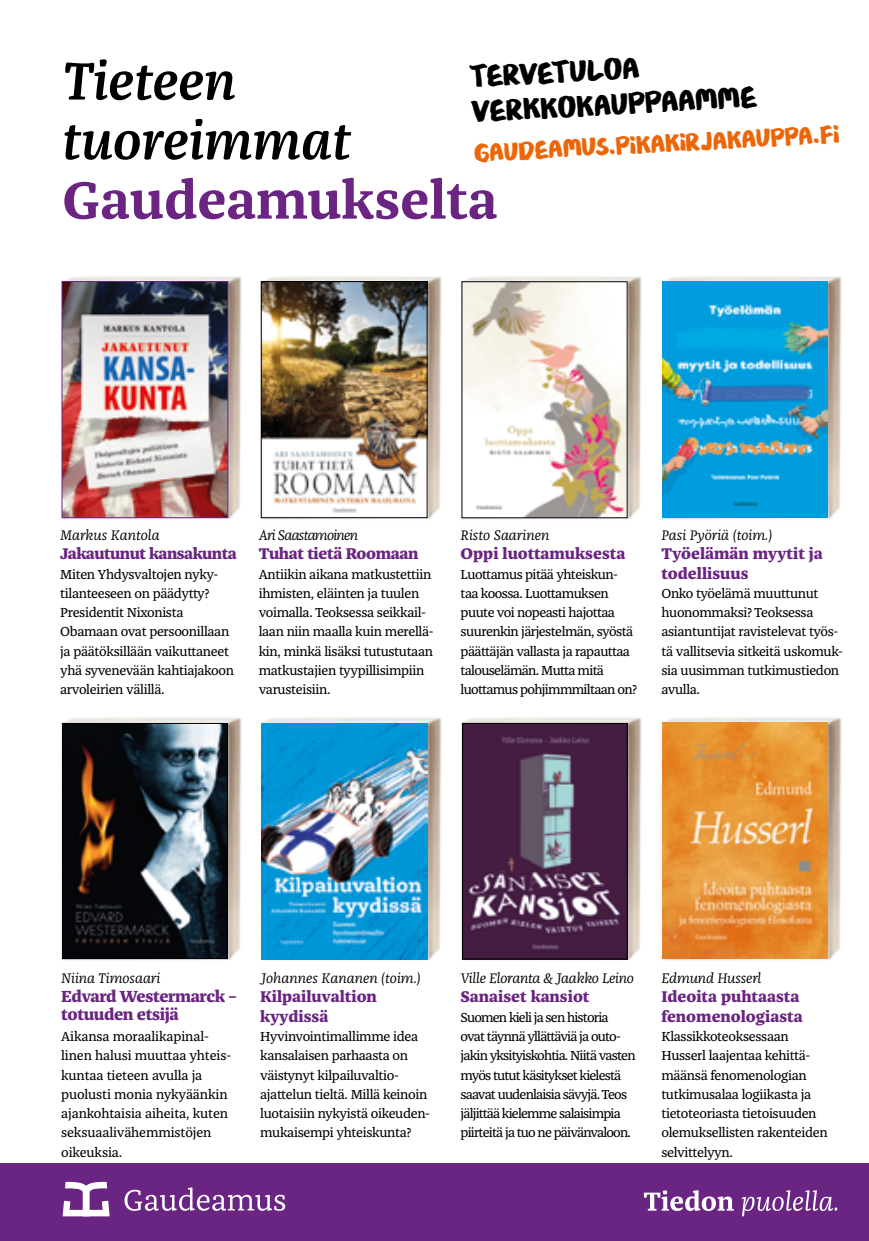
<style>
.page{position:relative;width:869px;height:1241px;background:#fff}
.page>*{position:absolute;margin:0;border:0;box-sizing:border-box;transform-origin:0 0}
.t1{font:italic 600 54.25px/59.5px "Franziska Pro";color:#000}
.t2{font:700 54.25px "Franziska Pro";color:#6a2481}
.t3{font:33.25px/35px "Meltow Marker";color:#000}
.t4{font:28px "Meltow Marker";color:#ec6608}
.t5{font:800 16.62px/18.4px "Franziska Pro";letter-spacing:-.025em;color:#6a2481}
.t6{font:800 16.1px/19.2px "Franziska Pro";color:#6a2481}
.t7{font:800 16.1px "Franziska Pro";letter-spacing:-.03em;color:#6a2481}
.t8{font:800 16.1px "Franziska Pro";letter-spacing:-.02em;color:#6a2481}
.t9{font:italic 14.35px "Franziska Pro";letter-spacing:-.01em;color:#000}
.t10{font:italic 14.35px "Franziska Pro";letter-spacing:-.05em;color:#000}
.t11{font:13.47px/19.2px "Franziska Pro";letter-spacing:-.025em;color:#000}
.t12{font:13.47px/19.2px "Franziska Pro";letter-spacing:-.06em;color:#000}
</style>
<div class="page">
<div style="left:0;top:1163px;width:868px;height:77px;background:#6a2481"></div>
<svg style="left:643px;top:1190px;width:193px;height:26px"></svg>
<svg style="left:124px;top:1187px;width:161px;height:23px"></svg>
<svg style="left:63px;top:1181px;width:47px;height:35px"></svg>
<img style="left:662px;top:717px;width:180px;height:244px">
<img style="left:662px;top:722px;width:165px;height:236px">
<img style="left:261px;top:717px;width:181px;height:244px">
<img style="left:262px;top:723px;width:165px;height:236px">
<img style="left:61px;top:717px;width:181px;height:244px">
<img style="left:64px;top:725px;width:161px;height:231px">
<div style="left:62px;top:723px;width:165px;height:235px;border:1px solid #000"></div>
<img style="left:461px;top:717px;width:181px;height:244px">
<img style="left:464px;top:725px;width:161px;height:232px">
<div style="left:462px;top:723px;width:165px;height:236px;border:1px solid #000"></div>
<img style="left:662px;top:276px;width:180px;height:244px">
<img style="left:662px;top:281px;width:165px;height:236px">
<img style="left:260px;top:276px;width:182px;height:244px">
<img style="left:263px;top:283px;width:162px;height:233px">
<div style="left:261px;top:281px;width:166px;height:237px;border:1px solid #000"></div>
<img style="left:61px;top:276px;width:181px;height:244px">
<img style="left:64px;top:283px;width:162px;height:233px">
<div style="left:62px;top:281px;width:166px;height:237px;border:1px solid #6a2481"></div>
<img style="left:461px;top:276px;width:181px;height:244px">
<img style="left:463px;top:283px;width:162px;height:233px">
<div style="left:461px;top:281px;width:166px;height:237px;border:1px solid #000"></div>
<h2 class="t3" style="left:469px;top:59px;width:286px;rotate:-3deg">Tervetuloa verkkokauppaamme</h2>
<h3 class="t4" style="left:473px;top:135px;width:367px;rotate:-3deg">gaudeamus.pikakirjakauppa.fi</h3>
<h1 class="t1" style="left:62px;top:51px;width:290px">Tieteen tuoreimmat</h1>
<h1 class="t2" style="left:62px;top:166px;width:436px">Gaudeamukselta</h1>
<p class="t9" style="left:60px;top:526px;width:101px">Markus Kantola</p>
<p class="t7" style="left:60px;top:543px;width:178px">Jakautunut kansakunta</p>
<p class="t11" style="left:60px;top:564px;width:175px">Miten Yhdysvaltojen nyky&shy;tilanteeseen on päädytty?<br>Presidentit Nixonista<br>Obamaan ovat persoonillaan ja päätöksillään vaikuttaneet yhä syvenevään kahtiajakoon arvoleirien välillä.</p>
<p class="t10" style="left:258px;top:526px;width:101px">Ari Saastamoinen</p>
<p class="t8" style="left:258px;top:543px;width:161px">Tuhat tietä Roomaan</p>
<p class="t11" style="left:258px;top:564px;width:176px">Antiikin aikana matkustettiin ihmisten, eläinten ja tuulen voimalla. Teoksessa seikkail&shy;laan niin maalla kuin merellä&shy;kin, minkä lisäksi tutustutaan matkustajien tyypillisimpiin varusteisiin.</p>
<p class="t9" style="left:460px;top:526px;width:90px">Risto Saarinen</p>
<p class="t6" style="left:460px;top:544px;width:166px">Oppi luottamuksesta</p>
<p class="t11" style="left:460px;top:564px;width:178px">Luottamus pitää yhteiskun&shy;taa koossa. Luottamuksen puute voi nopeasti hajottaa suurenkin järjestelmän, syöstä päättäjän vallasta ja rapauttaa talouselämän. Mutta mitä luottamus pohjimmmiltaan on?</p>
<p class="t9" style="left:661px;top:526px;width:112px">Pasi Pyöriä (toim.)</p>
<p class="t6" style="left:661px;top:544px;width:163px">Työelämän myytit ja todellisuus</p>
<p class="t11" style="left:661px;top:583px;width:183px">Onko työelämä muuttunut huonommaksi? Teoksessa asiantuntijat ravistelevat työs&shy;tä vallitsevia sitkeitä uskomuk&shy;sia uusimman tutkimustiedon avulla.</p>
<p class="t9" style="left:61px;top:969px;width:101px">Niina Timosaari</p>
<p class="t5" style="left:61px;top:986px;width:177px">Edvard Westermarck – totuuden etsijä</p>
<p class="t11" style="left:61px;top:1026px;width:171px">Aikansa moraalikapinal&shy;linen halusi muuttaa yhteis&shy;kuntaa tieteen avulla ja puolusti monia nykyäänkin ajankohtaisia aiheita, kuten seksuaalivähemmistöjen oikeuksia.</p>
<p class="t9" style="left:260px;top:969px;width:162px">Johannes Kananen (toim.)</p>
<p class="t6" style="left:260px;top:987px;width:118px">Kilpailuvaltion kyydissä</p>
<p class="t11" style="left:260px;top:1026px;width:171px">Hyvinvointimallimme idea kansalaisen parhaasta on väistynyt kilpailuvaltio&shy;ajattelun tieltä. Millä keinoin luotaisiin nykyistä oikeuden&shy;mukaisempi yhteiskunta?</p>
<p class="t9" style="left:460px;top:969px;width:175px">Ville Eloranta &amp; Jaakko Leino</p>
<p class="t6" style="left:460px;top:987px;width:130px">Sanaiset kansiot</p>
<p class="t12" style="left:460px;top:1007px;width:176px">Suomen kieli ja sen historia ovat täynnä yllättäviä ja outo&shy;jakin yksityiskohtia. Niitä vasten myös tutut käsitykset kielestä saavat uudenlaisia sävyjä. Teos jäljittää kielemme salaisimpia piirteitä ja tuo ne päivänvaloon.</p>
<p class="t9" style="left:661px;top:969px;width:102px">Edmund Husserl</p>
<p class="t6" style="left:661px;top:987px;width:143px">Ideoita puhtaasta fenomenologiasta</p>
<p class="t11" style="left:661px;top:1026px;width:168px">Klassikkoteoksessaan<br>Husserl laajentaa kehittä&shy;määnsä fenomenologian tutkimusalaa logiikasta ja tietoteoriasta tietoisuuden olemuksellisten rakenteiden selvittelyyn.</p>
</div>
